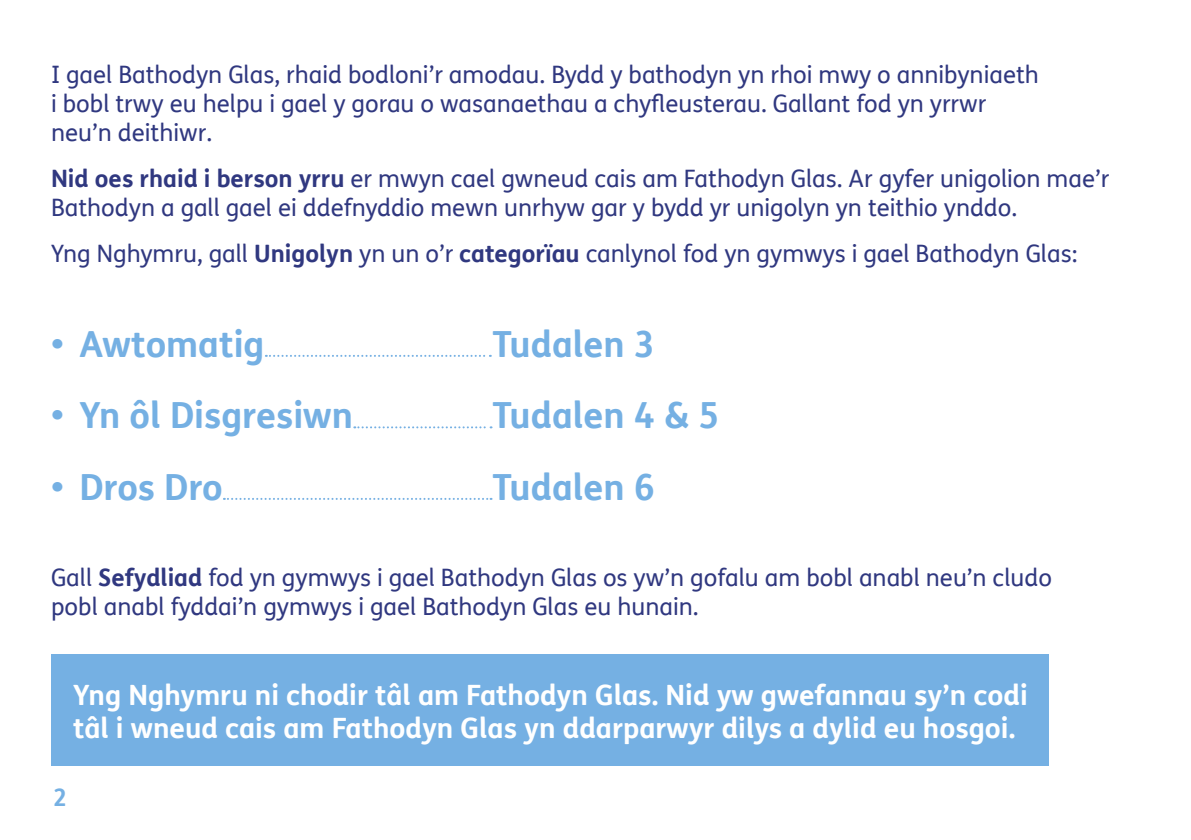
<style>
.page{position:relative;width:1191px;height:840px;background:#fff}
.page>*{position:absolute;margin:0;border:0;box-sizing:border-box;transform-origin:0 0}
.t1{font:700 36px "FS Me";color:#75b0e3}
.Body{font:700 28px/33.6px "FS Me";color:#fff}
.Large_Opening_Text{font:24px/28.8px "FS Me";color:#303880}
.t2{font:700 24px "FS Me";color:#75b0e3}
.s1{font-weight:700}
</style>
<div class="page">
<div style="left:51px;top:654px;width:997px;height:111px;background:#75b0e3"></div>
<svg style="left:266px;top:354px;width:225px;height:2px"></svg>
<svg style="left:354px;top:426px;width:137px;height:2px"></svg>
<svg style="left:224px;top:497px;width:267px;height:2px"></svg>
<p class="Large_Opening_Text" style="left:51px;top:60px;width:989px">I gael Bathodyn Glas, rhaid bodloni’r amodau. Bydd y bathodyn yn rhoi mwy o annibyniaeth i bobl trwy eu helpu i gael y gorau o wasanaethau a chyfleusterau. Gallant fod yn yrrwr neu’n deithiwr.</p>
<p class="Large_Opening_Text" style="left:51px;top:163px;width:1059px"><span class="s1">Nid oes rhaid i berson yrru</span> er mwyn cael gwneud cais am Fathodyn Glas. Ar gyfer unigolion mae’r<br>Bathodyn a gall gael ei ddefnyddio mewn unrhyw gar y bydd yr unigolyn yn teithio ynddo.</p>
<p class="Large_Opening_Text" style="left:51px;top:238px;width:1028px">Yng Nghymru, gall <span class="s1">Unigolyn</span> yn un o’r <span class="s1">categorïau</span> canlynol fod yn gymwys i gael Bathodyn Glas:</p>
<p class="t1" style="left:51px;top:316px;width:215px">• Awtomatig</p>
<p class="t1" style="left:492px;top:316px;width:164px">Tudalen 3</p>
<p class="t1" style="left:51px;top:387px;width:303px">• Yn ôl Disgresiwn</p>
<p class="t1" style="left:492px;top:387px;width:229px">Tudalen 4 &amp; 5</p>
<p class="t1" style="left:51px;top:459px;width:173px">• Dros Dro</p>
<p class="t1" style="left:492px;top:459px;width:164px">Tudalen 6</p>
<p class="Large_Opening_Text" style="left:51px;top:562px;width:1002px">Gall <span class="s1">Sefydliad</span> fod yn gymwys i gael Bathodyn Glas os yw’n gofalu am bobl anabl neu’n cludo pobl anabl fyddai’n gymwys i gael Bathodyn Glas eu hunain.</p>
<p class="Body" style="left:73px;top:676px;width:956px">Yng Nghymru ni chodir tâl am Fathodyn Glas. Nid yw gwefannau sy’n codi tâl i wneud cais am Fathodyn Glas yn ddarparwyr dilys a dylid eu hosgoi.</p>
<p class="t2" style="left:53px;top:778px;width:16px">2</p>
</div>
